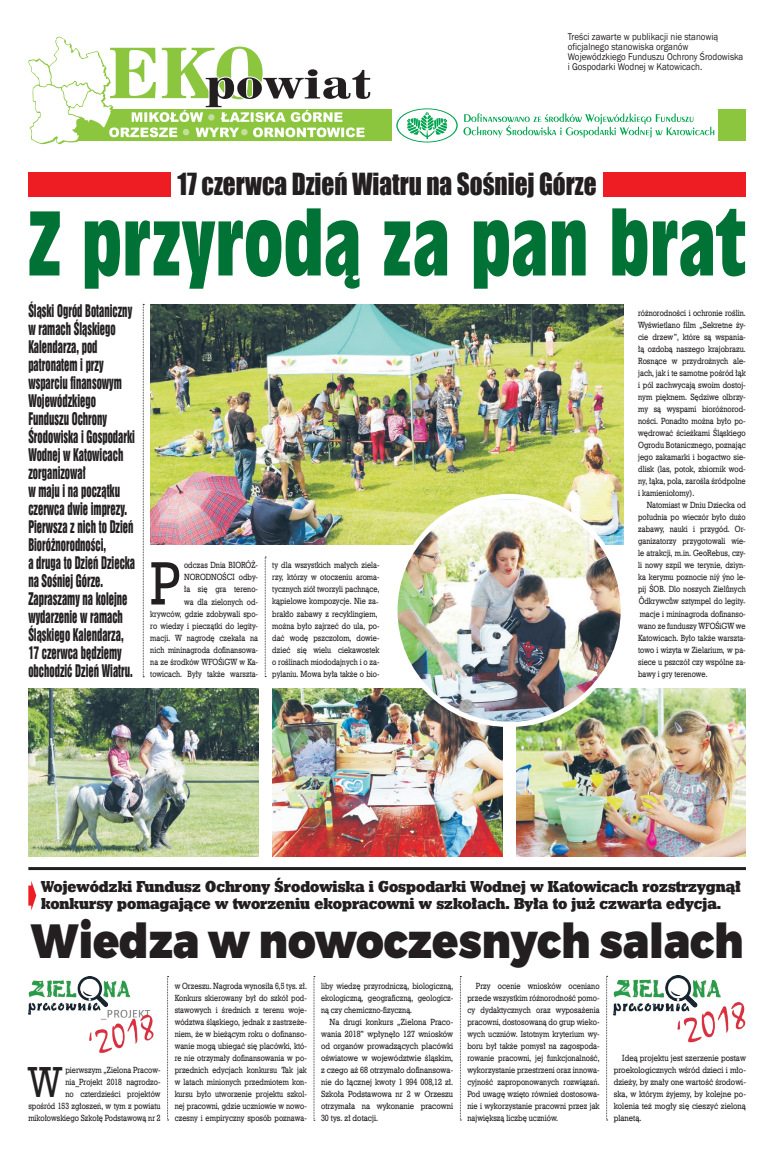
<style>
.page{position:relative;width:780px;height:1154px;background:#fff}
.page>*{position:absolute;margin:0;border:0;box-sizing:border-box;transform-origin:0 0}
.t1{font:86.2px "Incised 901 Bd Cn EU";color:#007236}
.t2{font:60.9px "Geo Slab 712 Md EU";color:#231f20;scale:.84 1}
.t3{font:900 48px "Montserrat";color:#231f20;scale:.89 1}
.t4{font:43.6px "Geo Slab 712 Md EU";color:#231f20;scale:.84 1}
.t5{font:28px "Impact";color:#231f20;scale:.9 1}
.t6{font:16px/18px "Swis 921 EU";color:#231f20;scale:.67 1}
.t7{font:16px/17px "Geo Slab 712 X Bd EU";color:#231f20;scale:.86 1}
.t8{font:10px/10px "Franklin Gothic";color:#231f20;scale:.9 1}
.t9{font:9px/12px "Geo Slab 712 Md EU";color:#231f20;text-align:justify;scale:.84 1}
.t10{font:9px/12px "Geo Slab 712 Md EU";color:#231f20;text-align:justify;scale:.88 1}
.t11{font:9px/12px "Geo Slab 712 Md EU";color:#231f20;text-align:justify;scale:.85 1}
</style>
<div class="page">
<div style="left:74px;top:109px;width:318px;height:32px;background:#8bc63e"></div>
<div style="left:718px;top:109px;width:28px;height:32px;background:#8bc63e"></div>
<svg style="left:28px;top:36px;width:343px;height:108px"></svg>
<svg style="left:463px;top:113px;width:251px;height:24px"></svg>
<svg style="left:396px;top:108px;width:61px;height:34px"></svg>
<svg style="left:28px;top:881px;width:8px;height:29px"></svg>
<img style="left:28px;top:976px;width:126px;height:77px">
<img style="left:613px;top:976px;width:133px;height:67px">
<hr style="left:28px;top:867px;width:718px;height:3px;background:#231f20">
<svg style="left:167px;top:976px;width:2px;height:144px"></svg>
<svg style="left:314px;top:976px;width:1px;height:145px"></svg>
<svg style="left:460px;top:976px;width:1px;height:144px"></svg>
<svg style="left:606px;top:976px;width:1px;height:144px"></svg>
<div style="left:28px;top:172px;width:142px;height:24px;background:#ee1d23"></div>
<div style="left:603px;top:172px;width:143px;height:24px;background:#ee1d23"></div>
<img style="left:28px;top:688px;width:230px;height:168px">
<img style="left:516px;top:688px;width:230px;height:168px">
<img style="left:150px;top:304px;width:474px;height:240px">
<img style="left:272px;top:688px;width:230px;height:168px">
<img style="left:395px;top:496px;width:228px;height:228px;border-radius:114px">
<div style="left:392px;top:494px;width:233px;height:233px;border:5px solid #fff;border-radius:50%"></div>
<svg style="left:265px;top:557px;width:1px;height:120px"></svg>
<svg style="left:143px;top:304px;width:1px;height:373px"></svg>
<p class="t8" style="left:567px;top:32px;width:196px">Treści zawarte w publikacji nie stanowią oficjalnego stanowiska organów Wojewódzkiego Funduszu Ochrony Środowiska i Gospodarki Wodnej w Katowicach.</p>
<h3 class="t5" style="left:178px;top:162px;width:467px">17 czerwca Dzień Wiatru na Sośniej Górze</h3>
<h1 class="t1" style="left:28px;top:192px;width:719px">Z przyrodą za pan brat</h1>
<p class="t6" style="left:28px;top:302px;width:161px">Śląski Ogród Botaniczny w ramach Śląskiego<br>Kalendarza, pod patronatem i przy wsparciu finansowym<br>Wojewódzkiego<br>Funduszu Ochrony<br>Środowiska i Gospodarki<br>Wodnej w Katowicach zorganizował<br>w maju i na początku czerwca dwie imprezy.<br>Pierwsza z nich to Dzień<br>Bioróżnorodności,<br>a druga to Dzień Dziecka na Sośniej Górze.<br>Zapraszamy na kolejne wydarzenie w ramach<br>Śląskiego Kalendarza,<br>17 czerwca będziemy obchodzić Dzień Wiatru.</p>
<p class="t9" style="left:638px;top:307px;width:130px">różnorodności i ochronie roślin.<br>Wyświetlano film „Sekretne ży&shy;cie drzew”, które są wspania&shy;łą ozdobą naszego krajobrazu.<br>Rosnące w przydrożnych ale&shy;jach, jak i te samotne pośród łąk i pól zachwycają swoim dostoj&shy;nym pięknem. Sędziwe olbrzy&shy;my są wyspami bioróżnorod&shy;ności. Ponadto można było po&shy;wędrować ścieżkami Śląskiego Ogrodu Botanicznego, poznając jego zakamarki i bogactwo sie&shy;dlisk (las, potok, zbiornik wod&shy;ny, łąka, pola, zarośla śródpolne i kamieniołomy).</p>
<p class="t9" style="left:638px;top:499px;width:130px;text-indent:9px">Natomiast w Dniu Dziecka od południa po wieczór było dużo zabawy, nauki i przygód. Or&shy;ganizatorzy przygotowali wie&shy;le atrakcji, m.in. GeoRebus, czy&shy;li nowy szpil we terynie, dziyn&shy;ka kerymu poznocie niý ýno le&shy;pij ŚOB. Dlo noszych Zielůnych Ôdkrywcůw sztympel do legity&shy;macje i mininagroda dofinanso&shy;wano ze funduszy WFOŚiGW we Katowicach. Było także warszta&shy;towo i wizyta w Zielarium, w pa&shy;siece u pszczół czy wspólne za&shy;bawy i gry terenowe.</p>
<p class="t9" style="left:150px;top:559px;width:130px;text-align:right">odczas Dnia BIORÓŻ-<br>NORODNOŚCI odby-<br>ła się gra tereno-<br>wa dla zielonych od-<br>krywców, gdzie zdobywali spo&shy;ro wiedzy i pieczątki do legity&shy;macji. W nagrodę czekała na nich mininagroda dofinansowa&shy;na ze środków WFOŚiGW w Ka&shy;towicach. Były także warszta-</p>
<p class="t9" style="left:272px;top:559px;width:129px;text-align:left">ty dla wszystkich małych ziela&shy;rzy, którzy w otoczeniu aroma&shy;tycznych ziół tworzyli pachnące, kąpielowe kompozycje. Nie za&shy;brakło zabawy z recyklingiem, można było zajrzeć do ula, po&shy;dać wodę pszczołom, dowie&shy;dzieć się wielu ciekawostek o roślinach miododajnych i o za&shy;pylaniu. Mowa była także o bio-</p>
<h2 class="t2" style="left:150px;top:546px;width:38px">P</h2>
<h3 class="t7" style="left:41px;top:878px;width:815px">Wojewódzki Fundusz Ochrony Środowiska i Gospodarki Wodnej w Katowicach rozstrzygnął konkursy pomagające w tworzeniu ekopracowni w szkołach. Była to już czwarta edycja.</h3>
<h3 class="t3" style="left:31px;top:911px;width:802px">Wiedza w nowoczesnych salach</h3>
<p class="t9" style="left:28px;top:1063px;width:159px;text-align:right">pierwszym „Zielona Pracow&shy;nia_Projekt 2018 nagrodzo-<br>no czterdzieści projektów<br>spośród 153 zgłoszeń, w tym z powiatu mikołowskiego Szkołę Podstawową nr 2</p>
<h3 class="t4" style="left:28px;top:1054px;width:41px">W</h3>
<p class="t9" style="left:175px;top:979px;width:159px">w Orzeszu. Nagroda wynosiła 6,5 tys. zł.<br>Konkurs skierowany był do szkół pod&shy;stawowych i średnich z terenu woje&shy;wództwa śląskiego, jednak z zastrzeże&shy;niem, że w bieżącym roku o dofinanso&shy;wanie mogą ubiegać się placówki, któ&shy;re nie otrzymały dofinansowania w po&shy;przednich edycjach konkursu Tak jak w latach minionych przedmiotem kon&shy;kursu było utworzenie projektu szkol&shy;nej pracowni, gdzie uczniowie w nowo&shy;czesny i empiryczny sposób poznawa-</p>
<p class="t9" style="left:321px;top:979px;width:159px">liby wiedzę przyrodniczą, biologiczną, ekologiczną, geograficzną, geologicz&shy;ną czy chemiczno-fizyczną.</p>
<p class="t10" style="left:321px;top:1015px;width:152px;text-indent:9px">Na drugi konkurs „Zielona Praco&shy;wania 2018” wpłynęło 127 wniosków od organów prowadzących placówki oświatowe w województwie śląskim, z czego aż 68 otrzymało dofinansowa&shy;nie do łącznej kwoty 1 994 008,12 zł.<br>Szkoła Podstawowa nr 2 w Orzeszu otrzymała na wykonanie pracowni 30 tys. zł dotacji.</p>
<p class="t11" style="left:467px;top:979px;width:157px;text-indent:9px">Przy ocenie wniosków oceniano przede wszystkim różnorodność pomo&shy;cy dydaktycznych oraz wyposażenia pracowni, dostosowaną do grup wieko&shy;wych uczniów. Istotnym kryterium wy&shy;boru był także pomysł na zagospoda&shy;rowanie pracowni, jej funkcjonalność, wykorzystanie przestrzeni oraz innowa&shy;cyjność zaproponowanych rozwiązań.<br>Pod uwagę wzięto również dostosowa&shy;nie i wykorzystanie pracowni przez jak największą liczbę uczniów.</p>
<p class="t10" style="left:613px;top:1051px;width:152px;text-indent:9px">Ideą projektu jest szerzenie postaw proekologicznych wśród dzieci i mło&shy;dzieży, by znały one wartość środowi&shy;ska, w którym żyjemy, by kolejne po&shy;kolenia też mogły się cieszyć zieloną planetą.</p>
</div>
